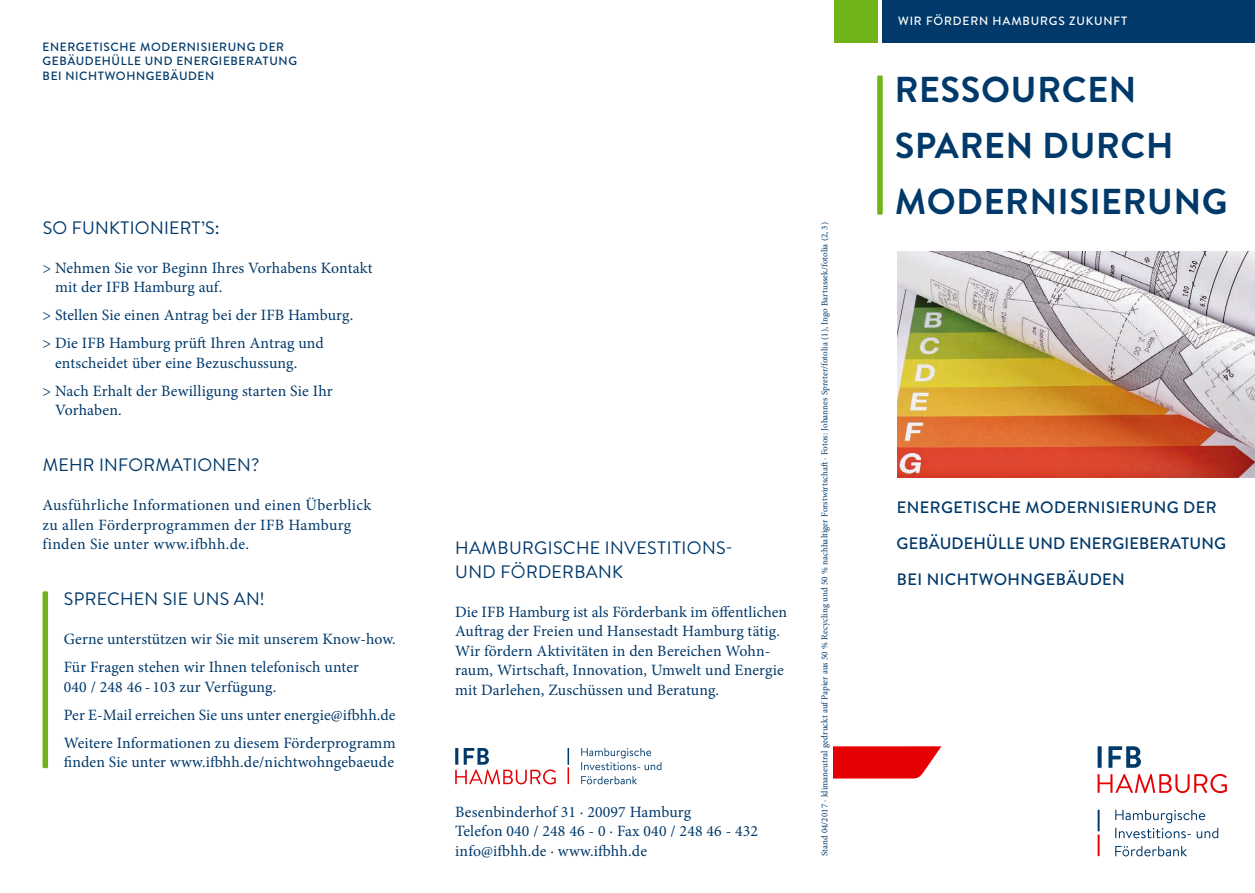
<style>
.page{position:relative;width:1255px;height:893px;background:#fff}
.page>*{position:absolute;margin:0;border:0;box-sizing:border-box;transform-origin:0 0}
.t1{font:700 36px/55.9px "Brandon Text";letter-spacing:.02em;color:#00396a}
.t2{font:18px/24px "Brandon Text";letter-spacing:.015em;color:#00396a}
.t3{font:500 16.5px/36px "Brandon Text";letter-spacing:.025em;color:#00396a}
.t4{font:15.75px/19.5px "Minion Pro";letter-spacing:.01em;color:#00396a}
.t5{font:500 12px/14.4px "Brandon Text";letter-spacing:.05em;color:#00396a}
.t6{font:500 12px "Brandon Text";letter-spacing:.07em;color:#fff}
.t7{font:9px "Minion Pro";letter-spacing:.005em;color:#00396a}
</style>
<div class="page">
<img style="left:897px;top:252px;width:357px;height:225px">
<svg style="left:455px;top:748px;width:100px;height:36px"></svg>
<svg style="left:581px;top:776px;width:56px;height:8px"></svg>
<svg style="left:581px;top:748px;width:80px;height:22px"></svg>
<svg style="left:567px;top:748px;width:2px;height:36px"></svg>
<div style="left:43px;top:591px;width:5px;height:177px;background:#70b31a"></div>
<div style="left:882px;top:0;width:372px;height:43px;background:#00396a"></div>
<div style="left:833px;top:0;width:44px;height:43px;background:#70b31a"></div>
<hr style="left:1097px;top:810px;width:2px;height:21px;background:#00396a">
<hr style="left:1097px;top:834px;width:2px;height:22px;background:#e60004">
<svg style="left:1097px;top:746px;width:43px;height:22px"></svg>
<svg style="left:1097px;top:774px;width:129px;height:19px"></svg>
<svg style="left:1115px;top:846px;width:71px;height:10px"></svg>
<svg style="left:1115px;top:810px;width:103px;height:28px"></svg>
<div style="left:877px;top:75px;width:5px;height:140px;background:#70b31a"></div>
<svg style="left:833px;top:746px;width:108px;height:33px;background:#e91f22"></svg>
<p class="t5" style="left:43px;top:39px;width:256px">ENERGETISCHE MODERNISIERUNG DER<br>GEBÄUDEHÜLLE UND ENERGIEBERATUNG<br>BEI NICHTWOHNGEBÄUDEN</p>
<p class="t2" style="left:43px;top:215px;width:179px">SO FUNKTIONIERT’S:</p>
<p class="t4" style="left:55px;top:258px;width:319px;text-indent:-13px">&gt; Nehmen Sie vor Beginn Ihres Vorhabens Kontakt mit der IFB Hamburg auf.</p>
<p class="t4" style="left:43px;top:301px;width:312px;line-height:28px">&gt; Stellen Sie einen Antrag bei der IFB Hamburg. &gt; Die IFB Hamburg prüft Ihren Antrag und</p>
<p class="t4" style="left:43px;top:349px;width:292px;line-height:28px;text-indent:13px">entscheidet über eine Bezuschussung.<br>&gt; Nach Erhalt der Bewilligung starten Sie Ihr</p>
<p class="t4" style="left:55px;top:401px;width:68px">Vorhaben.</p>
<p class="t2" style="left:43px;top:452px;width:218px">MEHR INFORMATIONEN?</p>
<p class="t4" style="left:43px;top:496px;width:330px">Ausführliche Informationen und einen Überblick zu allen Förderprogrammen der IFB Hamburg finden Sie unter www.ifbhh.de.</p>
<p class="t2" style="left:64px;top:586px;width:202px">SPRECHEN SIE UNS AN!</p>
<p class="t4" style="left:64px;top:625px;width:333px;line-height:28px">Gerne unterstützen wir Sie mit unserem Know-how.<br>Für Fragen stehen wir Ihnen telefonisch unter</p>
<p class="t4" style="left:64px;top:673px;width:333px;line-height:28px">040 / 248 46 - 103 zur Verfügung.<br>Per E-Mail erreichen Sie uns unter energie@ifbhh.de<br>Weitere Informationen zu diesem Förderprogramm</p>
<p class="t4" style="left:64px;top:753px;width:332px">finden Sie unter www.ifbhh.de/nichtwohngebaeude</p>
<p class="t2" style="left:455px;top:535px;width:279px">HAMBURGISCHE INVESTITIONS-<br>UND FÖRDERBANK</p>
<p class="t4" style="left:455px;top:602px;width:333px">Die IFB Hamburg ist als Förderbank im öffentlichen Auftrag der Freien und Hansestadt Hamburg tätig.<br>Wir fördern Aktivitäten in den Bereichen Wohn&shy;raum, Wirtschaft, Innovation, Umwelt und Energie mit Darlehen, Zuschüssen und Beratung.</p>
<p class="t4" style="left:455px;top:802px;width:304px">Besenbinderhof 31 · 20097 Hamburg<br>Telefon 040 / 248 46 - 0 · Fax 040 / 248 46 - 432 info@ifbhh.de · www.ifbhh.de</p>
<p class="t7" style="left:818px;top:856px;width:636px;rotate:-90deg">Stand 04/2017 · klimaneutral gedruckt auf Papier aus 50 % Recycling und 50 % nachhaltiger Forstwirtschaft · Fotos: Johannes Spreter/fotolia (1), Ingo Bartussek/fotolia (2, 3)</p>
<p class="t6" style="left:898px;top:13px;width:231px">WIR FÖRDERN HAMBURGS ZUKUNFT</p>
<h1 class="t1" style="left:894px;top:60px;width:334px">RESSOURCEN<br>SPAREN DURCH<br>MODERNISIERUNG</h1>
<p class="t3" style="left:896px;top:489px;width:331px">ENERGETISCHE MODERNISIERUNG DER<br>GEBÄUDEHÜLLE UND ENERGIEBERATUNG<br>BEI NICHTWOHNGEBÄUDEN</p>
</div>
